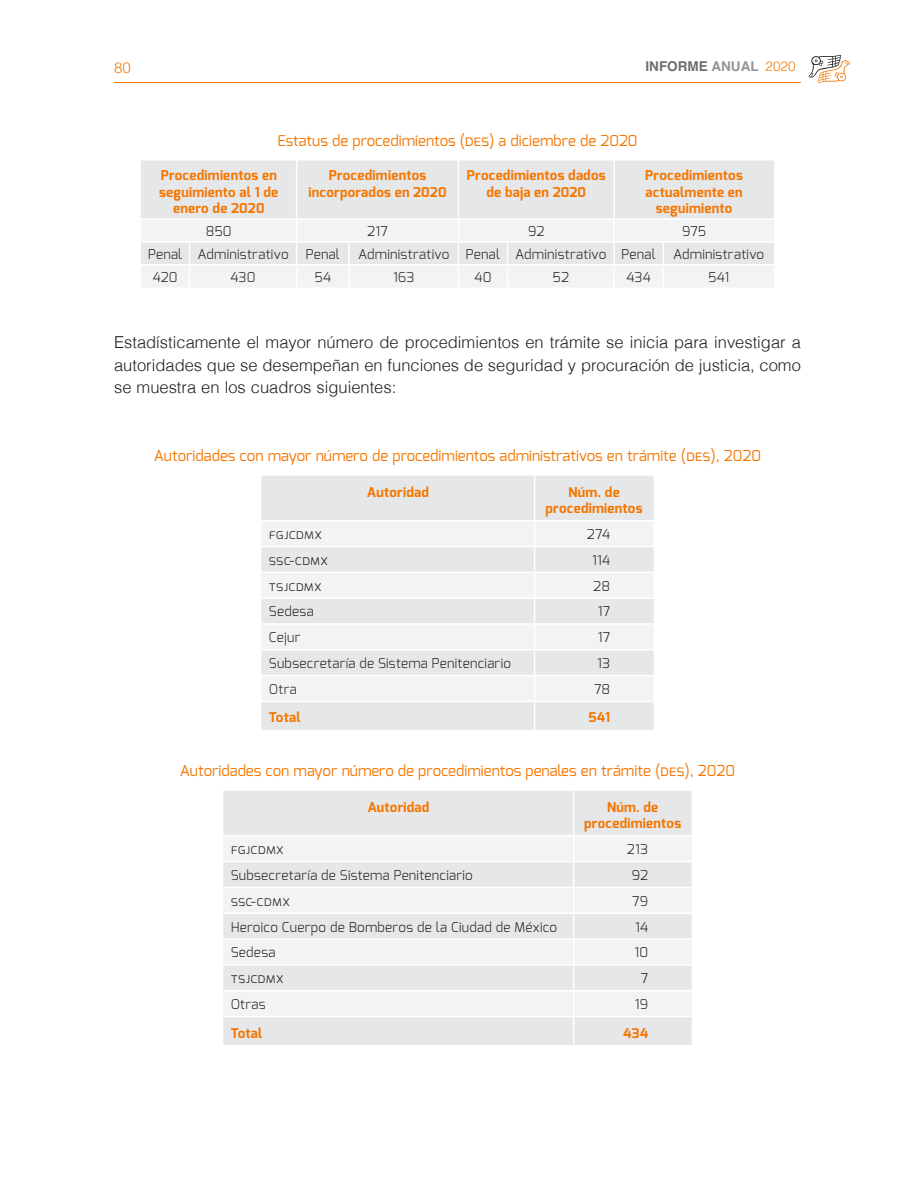
<style>
.page{position:relative;width:915px;height:1191px;background:#fff}
.page>*{position:absolute;margin:0;border:0;box-sizing:border-box;transform-origin:0 0}
.Texto_s_s{font:300 16.5px/22.5px "Helvetica";color:#231f20;text-align:justify}
.Cuadro_titulo{font:15px "Exo";color:#f47600}
.t1{font:300 15px "Helvetica";color:#f47600}
.Cuadro_TX{font:300 13.5px "Exo";letter-spacing:.015em;color:#231f20}
.Cuadro_cabeza{font:700 13.5px/16.5px "Exo";letter-spacing:.015em;color:#f47600;text-align:center}
.t2{font:700 13.5px "Helvetica";color:#6c6d70}
.s1{color:#fff}
.s2{color:#939598}
.s3{font-weight:300;color:#f47600}
</style>
<div class="page">
<hr style="left:114px;top:82px;width:686px;height:1px;background:#f47600">
<svg style="left:808px;top:55px;width:42px;height:28px"></svg>
<div style="left:141px;top:160px;width:632px;height:58px;background:#e6e7e9"></div>
<hr style="left:296px;top:161px;width:1px;height:57px;background:#fff">
<hr style="left:457px;top:161px;width:2px;height:57px;background:#fff">
<hr style="left:613px;top:161px;width:1px;height:57px;background:#fff">
<svg style="left:141px;top:220px;width:632px;height:67px"></svg>
<div style="left:261px;top:476px;width:392px;height:254px;background:#e6e7e9"></div>
<svg style="left:261px;top:521px;width:392px;height:179px;fill:#f2f3f4"></svg>
<hr style="left:533px;top:476px;width:2px;height:44px;background:#fff">
<hr style="left:261px;top:520px;width:273px;height:1px;background:#fff">
<hr style="left:534px;top:520px;width:119px;height:1px;background:#fff">
<hr style="left:533px;top:521px;width:2px;height:25px;background:#fff">
<hr style="left:261px;top:546px;width:273px;height:1px;background:#fff">
<hr style="left:534px;top:546px;width:119px;height:1px;background:#fff">
<hr style="left:533px;top:547px;width:2px;height:24px;background:#fff">
<hr style="left:261px;top:571px;width:273px;height:2px;background:#fff">
<hr style="left:534px;top:571px;width:119px;height:2px;background:#fff">
<hr style="left:533px;top:573px;width:2px;height:24px;background:#fff">
<hr style="left:261px;top:597px;width:273px;height:2px;background:#fff">
<hr style="left:534px;top:597px;width:119px;height:2px;background:#fff">
<hr style="left:533px;top:599px;width:2px;height:24px;background:#fff">
<hr style="left:261px;top:623px;width:273px;height:1px;background:#fff">
<hr style="left:534px;top:623px;width:119px;height:1px;background:#fff">
<hr style="left:533px;top:624px;width:2px;height:25px;background:#fff">
<hr style="left:261px;top:649px;width:273px;height:1px;background:#fff">
<hr style="left:534px;top:649px;width:119px;height:1px;background:#fff">
<hr style="left:533px;top:650px;width:2px;height:25px;background:#fff">
<hr style="left:261px;top:675px;width:273px;height:1px;background:#fff">
<hr style="left:534px;top:675px;width:119px;height:1px;background:#fff">
<hr style="left:533px;top:676px;width:2px;height:24px;background:#fff">
<hr style="left:261px;top:700px;width:273px;height:2px;background:#fff">
<hr style="left:534px;top:700px;width:119px;height:2px;background:#fff">
<hr style="left:533px;top:702px;width:2px;height:28px;background:#fff">
<div style="left:223px;top:791px;width:468px;height:254px;background:#e6e7e9"></div>
<svg style="left:223px;top:836px;width:468px;height:179px;fill:#f2f3f4"></svg>
<hr style="left:572px;top:791px;width:2px;height:44px;background:#fff">
<hr style="left:223px;top:835px;width:350px;height:1px;background:#fff">
<hr style="left:573px;top:835px;width:118px;height:1px;background:#fff">
<hr style="left:572px;top:836px;width:2px;height:25px;background:#fff">
<hr style="left:223px;top:861px;width:350px;height:1px;background:#fff">
<hr style="left:573px;top:861px;width:118px;height:1px;background:#fff">
<hr style="left:572px;top:862px;width:2px;height:24px;background:#fff">
<hr style="left:223px;top:886px;width:350px;height:2px;background:#fff">
<hr style="left:573px;top:886px;width:118px;height:2px;background:#fff">
<hr style="left:572px;top:888px;width:2px;height:24px;background:#fff">
<hr style="left:223px;top:912px;width:350px;height:2px;background:#fff">
<hr style="left:573px;top:912px;width:118px;height:2px;background:#fff">
<hr style="left:572px;top:914px;width:2px;height:24px;background:#fff">
<hr style="left:223px;top:938px;width:350px;height:1px;background:#fff">
<hr style="left:573px;top:938px;width:118px;height:1px;background:#fff">
<hr style="left:572px;top:939px;width:2px;height:25px;background:#fff">
<hr style="left:223px;top:964px;width:350px;height:1px;background:#fff">
<hr style="left:573px;top:964px;width:118px;height:1px;background:#fff">
<hr style="left:572px;top:965px;width:2px;height:25px;background:#fff">
<hr style="left:223px;top:990px;width:350px;height:1px;background:#fff">
<hr style="left:573px;top:990px;width:118px;height:1px;background:#fff">
<hr style="left:572px;top:991px;width:2px;height:24px;background:#fff">
<hr style="left:223px;top:1015px;width:350px;height:2px;background:#fff">
<hr style="left:573px;top:1015px;width:118px;height:2px;background:#fff">
<hr style="left:572px;top:1017px;width:2px;height:28px;background:#fff">
<p class="t1" style="left:114px;top:55px;width:18px">80</p>
<p class="t2" style="left:640px;top:55px;width:156px"><span class="s1">-</span>INFORME <span class="s2">ANUAL</span> <span class="s3">2020</span></p>
<p class="Cuadro_titulo" style="left:277px;top:130px;width:361px">Estatus de procedimientos (des) a diciembre de 2020</p>
<p class="Cuadro_cabeza" style="left:159px;top:167px;width:121px">Procedimientos en seguimiento al 1 de enero de 2020</p>
<p class="Cuadro_cabeza" style="left:308px;top:167px;width:139px">Procedimientos incorporados en 2020</p>
<p class="Cuadro_cabeza" style="left:467px;top:167px;width:140px">Procedimientos dados de baja en 2020</p>
<p class="Cuadro_cabeza" style="left:645px;top:167px;width:99px">Procedimientos actualmente en seguimiento</p>
<p class="Cuadro_TX" style="left:206px;top:222px;width:27px">850</p>
<p class="Cuadro_TX" style="left:367px;top:222px;width:22px">217</p>
<p class="Cuadro_TX" style="left:528px;top:222px;width:18px">92</p>
<p class="Cuadro_TX" style="left:681px;top:222px;width:26px">975</p>
<p class="Cuadro_TX" style="left:148px;top:245px;width:36px">Penal</p>
<p class="Cuadro_TX" style="left:197px;top:245px;width:93px">Administrativo</p>
<p class="Cuadro_TX" style="left:305px;top:245px;width:36px">Penal</p>
<p class="Cuadro_TX" style="left:358px;top:245px;width:93px">Administrativo</p>
<p class="Cuadro_TX" style="left:465px;top:245px;width:36px">Penal</p>
<p class="Cuadro_TX" style="left:515px;top:245px;width:93px">Administrativo</p>
<p class="Cuadro_TX" style="left:621px;top:245px;width:36px">Penal</p>
<p class="Cuadro_TX" style="left:672px;top:245px;width:93px">Administrativo</p>
<p class="Cuadro_TX" style="left:153px;top:268px;width:26px">420</p>
<p class="Cuadro_TX" style="left:230px;top:268px;width:26px">430</p>
<p class="Cuadro_TX" style="left:314px;top:268px;width:18px">54</p>
<p class="Cuadro_TX" style="left:393px;top:268px;width:23px">163</p>
<p class="Cuadro_TX" style="left:474px;top:268px;width:19px">40</p>
<p class="Cuadro_TX" style="left:552px;top:268px;width:18px">52</p>
<p class="Cuadro_TX" style="left:626px;top:268px;width:26px">434</p>
<p class="Cuadro_TX" style="left:707px;top:268px;width:23px">541</p>
<p class="Texto_s_s" style="left:114px;top:330px;width:688px">Estadísticamente el mayor número de procedimientos en trámite se inicia para investigar a autoridades que se desempeñan en funciones de seguridad y procuración de justicia, como se muestra en los cuadros siguientes:</p>
<p class="Cuadro_titulo" style="left:154px;top:445px;width:608px">Autoridades con mayor número de procedimientos administrativos en trámite (des), 2020</p>
<p class="Cuadro_cabeza" style="left:367px;top:483px;width:63px">Autoridad</p>
<p class="Cuadro_cabeza" style="left:545px;top:483px;width:98px">Núm. de procedimientos</p>
<p class="Cuadro_TX" style="left:269px;top:525px;width:55px">fgjcdmx</p>
<p class="Cuadro_TX" style="left:586px;top:525px;width:25px">274</p>
<p class="Cuadro_TX" style="left:269px;top:551px;width:61px">ssc-cdmx</p>
<p class="Cuadro_TX" style="left:592px;top:551px;width:20px">114</p>
<p class="Cuadro_TX" style="left:269px;top:577px;width:54px">tsjcdmx</p>
<p class="Cuadro_TX" style="left:593px;top:577px;width:18px">28</p>
<p class="Cuadro_TX" style="left:269px;top:603px;width:46px">Sedesa</p>
<p class="Cuadro_TX" style="left:597px;top:603px;width:14px">17</p>
<p class="Cuadro_TX" style="left:269px;top:628px;width:33px">Cejur</p>
<p class="Cuadro_TX" style="left:597px;top:628px;width:14px">17</p>
<p class="Cuadro_TX" style="left:269px;top:654px;width:244px">Subsecretaría de Sistema Penitenciario</p>
<p class="Cuadro_TX" style="left:596px;top:654px;width:15px">13</p>
<p class="Cuadro_TX" style="left:269px;top:680px;width:29px">Otra</p>
<p class="Cuadro_TX" style="left:594px;top:680px;width:18px">78</p>
<p class="Cuadro_cabeza" style="left:269px;top:709px;width:33px">Total</p>
<p class="Cuadro_cabeza" style="left:588px;top:709px;width:23px">541</p>
<p class="Cuadro_titulo" style="left:180px;top:760px;width:556px">Autoridades con mayor número de procedimientos penales en trámite (des), 2020</p>
<p class="Cuadro_cabeza" style="left:367px;top:798px;width:63px">Autoridad</p>
<p class="Cuadro_cabeza" style="left:584px;top:798px;width:98px">Núm. de procedimientos</p>
<p class="Cuadro_TX" style="left:231px;top:840px;width:55px">fgjcdmx</p>
<p class="Cuadro_TX" style="left:626px;top:840px;width:23px">213</p>
<p class="Cuadro_TX" style="left:231px;top:866px;width:244px">Subsecretaría de Sistema Penitenciario</p>
<p class="Cuadro_TX" style="left:631px;top:866px;width:18px">92</p>
<p class="Cuadro_TX" style="left:231px;top:892px;width:61px">ssc-cdmx</p>
<p class="Cuadro_TX" style="left:632px;top:892px;width:17px">79</p>
<p class="Cuadro_TX" style="left:231px;top:918px;width:328px">Heroico Cuerpo de Bomberos de la Ciudad de México</p>
<p class="Cuadro_TX" style="left:635px;top:918px;width:15px">14</p>
<p class="Cuadro_TX" style="left:231px;top:943px;width:46px">Sedesa</p>
<p class="Cuadro_TX" style="left:634px;top:943px;width:15px">10</p>
<p class="Cuadro_TX" style="left:231px;top:969px;width:54px">tsjcdmx</p>
<p class="Cuadro_TX" style="left:640px;top:969px;width:9px">7</p>
<p class="Cuadro_TX" style="left:231px;top:995px;width:36px">Otras</p>
<p class="Cuadro_TX" style="left:634px;top:995px;width:15px">19</p>
<p class="Cuadro_cabeza" style="left:231px;top:1024px;width:33px">Total</p>
<p class="Cuadro_cabeza" style="left:623px;top:1024px;width:26px">434</p>
</div>
